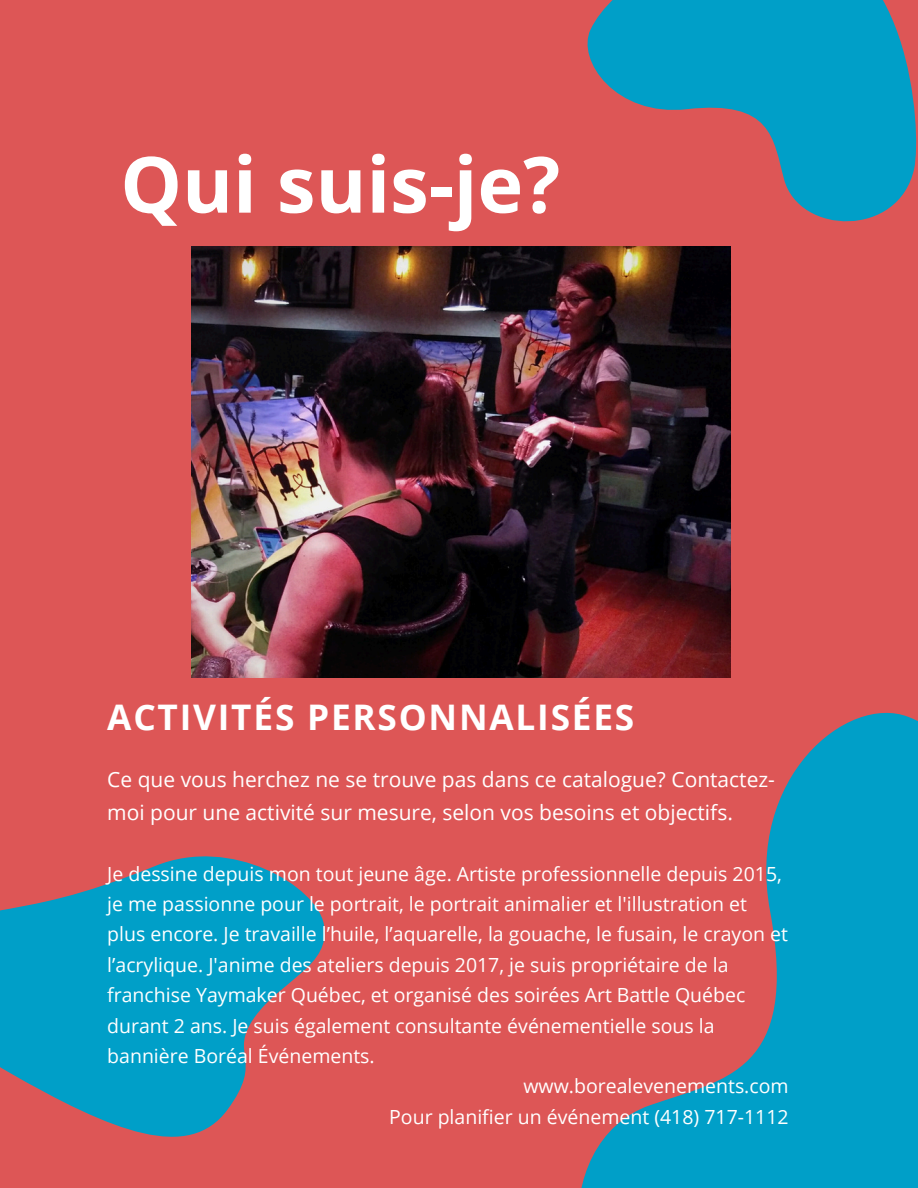
<style>
.page{position:relative;width:918px;height:1188px;background:#dd5656}
.page>*{position:absolute;margin:0;border:0;box-sizing:border-box;transform-origin:0 0}
.t1{font:700 77.55px "Open Sans";color:#fff}
.t2{font:700 35.25px "Open Sans";letter-spacing:.05em;color:#fff}
.t3{font:21px/32.7px "Open Sans";color:#fff}
.t4{font:19.5px/30.3px "Open Sans";color:#fff}
</style>
<div class="page">
<svg style="left:0;top:856px;width:325px;height:281px;fill:#009fc8"></svg>
<svg style="left:587px;top:0;width:330px;height:222px;fill:#009fc8"></svg>
<img style="left:192px;top:246px;width:539px;height:431px">
<svg style="left:363px;top:642px;width:555px;height:546px"></svg>
<h1 class="t1" style="left:120px;top:130px;width:441px">Qui suis-je?</h1>
<p class="t2" style="left:107px;top:692px;width:529px">ACTIVITÉS PERSONNALISÉES</p>
<p class="t3" style="left:107px;top:763px;width:669px">Ce que vous herchez ne se trouve pas dans ce catalogue? Contactez&shy;moi pour une activité sur mesure, selon vos besoins et objectifs.</p>
<p class="t4" style="left:107px;top:858px;width:682px">Je dessine depuis mon tout jeune âge. Artiste professionnelle depuis 2015, je me passionne pour le portrait, le portrait animalier et l'illustration et plus encore. Je travaille l’huile, l’aquarelle, la gouache, le fusain, le crayon et l’acrylique. J'anime des ateliers depuis 2017, je suis propriétaire de la franchise Yaymaker Québec, et organisé des soirées Art Battle Québec durant 2 ans. Je suis également consultante événementielle sous la bannière Boréal Événements.</p>
<h2 class="t4" style="left:523px;top:1071px;width:267px">www.borealevenements.com</h2>
<p class="t4" style="left:389px;top:1101px;width:401px">Pour planifier un événement (418) 717-1112</p>
</div>
